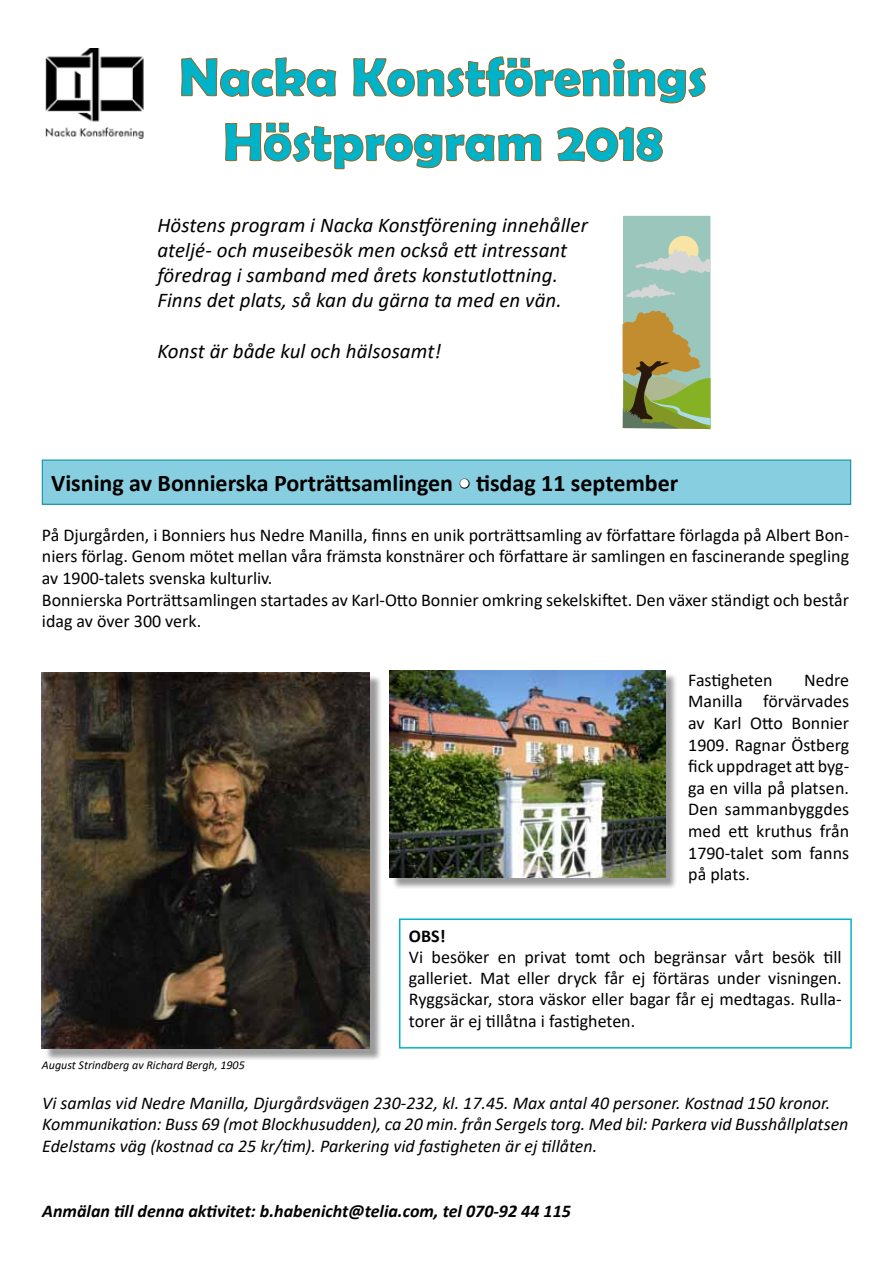
<style>
.page{position:relative;width:893px;height:1263px;background:#fff}
.page>*{position:absolute;margin:0;border:0;box-sizing:border-box;transform-origin:0 0}
.t1{font:700 54px/64.8px "Berlin Sans FB Demi";color:#00b3c8;text-align:center}
.t2{font:700 24px "Calibri";color:#000}
.t3{font:italic 21px/25.2px "Calibri";letter-spacing:.005em;color:#000}
.t4{font:18px/21.6px "Calibri";color:#000;text-align:justify}
.t5{font:italic 18px/21.6px "Calibri";color:#000}
.t6{font:italic 700 18px "Calibri";color:#000}
.t7{font:700 18px "Calibri";color:#000}
.t8{font:italic 12px "Calibri";color:#000}
.s1{color:#fff}
</style>
<div class="page">
<div style="left:399px;top:918px;width:453px;height:130px;border:2px solid #00b3c8"></div>
<div style="left:42px;top:460px;width:809px;height:44px;background:#87cee0"></div>
<svg style="left:459px;top:478px;width:11px;height:11px"></svg>
<div style="left:42px;top:460px;width:809px;height:45px;border:1px solid #008c9d"></div>
<svg style="left:181px;top:57px;width:155px;height:40px"></svg>
<svg style="left:353px;top:56px;width:353px;height:48px"></svg>
<svg style="left:225px;top:122px;width:317px;height:48px"></svg>
<svg style="left:557px;top:126px;width:106px;height:36px"></svg>
<svg style="left:622px;top:216px;width:89px;height:213px;background:#a1b188"></svg>
<div style="left:44px;top:675px;width:338px;height:386px;background:#000;opacity:.4"></div>
<img style="left:42px;top:672px;width:328px;height:376px">
<div style="left:392px;top:673px;width:286px;height:216px;background:#000;opacity:.4"></div>
<img style="left:389px;top:670px;width:276px;height:207px">
<img style="left:46px;top:49px;width:98px;height:90px">
<h1 class="t1" style="left:179px;top:44px;width:529px">Nacka Konstförenings<br>Höstprogram 2018</h1>
<p class="t3" style="left:157px;top:211px;width:432px">Höstens program i Nacka Konstförening innehåller ateljé- och museibesök men också ett intressant föredrag i samband med årets konstutlottning.<br>Finns det plats, så kan du gärna ta med en vän.</p>
<p class="t3" style="left:157px;top:337px;width:286px">Konst är både kul och hälsosamt!</p>
<h2 class="t2" style="left:51px;top:466px;width:629px">Visning av Bonnierska Porträttsamlingen <span class="s1">•</span> tisdag 11 september</h2>
<p class="t4" style="left:42px;top:524px;width:809px;text-align:left">På Djurgården, i Bonniers hus Nedre Manilla, finns en unik porträttsamling av författare förlagda på Albert Bon&shy;niers förlag. Genom mötet mellan våra främsta konstnärer och författare är samlingen en fascinerande spegling av 1900-talets svenska kulturliv.<br>Bonnierska Porträttsamlingen startades av Karl-Otto Bonnier omkring sekelskiftet. Den växer ständigt och består idag av över 300 verk.</p>
<p class="t4" style="left:688px;top:668px;width:86px">Fastigheten</p>
<p class="t4" style="left:688px;top:668px;width:162px;text-indent:116px">Nedre Manilla förvärvades av Karl Otto Bonnier 1909. Ragnar Östberg fick uppdraget att byg&shy;ga en villa på platsen.<br>Den sammanbyggdes med ett kruthus från 1790-talet som fanns på plats.</p>
<p class="t8" style="left:42px;top:1057px;width:204px">August Strindberg av Richard Bergh, 1905</p>
<p class="t7" style="left:409px;top:923px;width:38px">OBS!</p>
<p class="t4" style="left:409px;top:946px;width:434px;line-height:21.1px">Vi besöker en privat tomt och begränsar vårt besök till galleriet. Mat eller dryck får ej förtäras under visningen.<br>Ryggsäckar, stora väskor eller bagar får ej medtagas. Rulla&shy;torer är ej tillåtna i fastigheten.</p>
<p class="t5" style="left:42px;top:1091px;width:808px">Vi samlas vid Nedre Manilla, Djurgårdsvägen 230-232, kl. 17.45. Max antal 40 personer. Kostnad 150 kronor.<br>Kommunikation: Buss 69 (mot Blockhusudden), ca 20 min. från Sergels torg. Med bil: Parkera vid Busshållplatsen<br>Edelstams väg (kostnad ca 25 kr/tim). Parkering vid fastigheten är ej tillåten.</p>
<p class="t6" style="left:42px;top:1199px;width:530px">Anmälan till denna aktivitet: b.habenicht@telia.com, tel 070-92 44 115</p>
</div>
